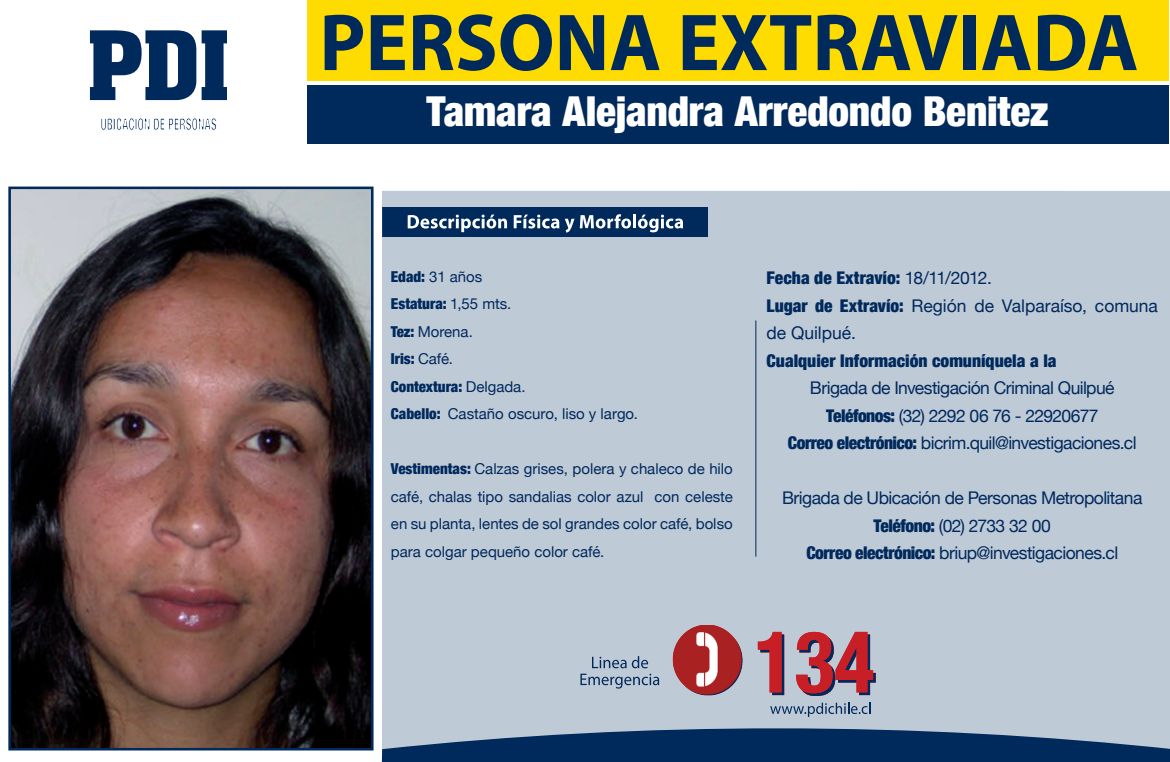
<style>
.page{position:relative;width:1170px;height:762px;background:#fff}
.page>*{position:absolute;margin:0;border:0;box-sizing:border-box;transform-origin:0 0}
.t1{font:900 condensed 41.25px "Helvetica Neue";letter-spacing:-.005em;color:#fff}
.t2{font:17.5px/27.5px "Helvetica Neue";letter-spacing:-.03em;color:#00295c;text-align:center}
.t3{font:17.5px/27.5px "Helvetica Neue";letter-spacing:-.005em;color:#00295c}
.t4{font:900 condensed 17.5px "Helvetica Neue";color:#00295c}
.t5{font:15px/27.5px "Helvetica Neue";color:#00295c}
.s1{font-weight:900;font-stretch:condensed}
</style>
<div class="page">
<div style="left:382px;top:749px;width:787px;height:13px;background:#00295c"></div>
<div style="left:307px;top:0;width:861px;height:81px;background:#ffdc01"></div>
<div style="left:382px;top:191px;width:787px;height:558px;background:#bfcad7"></div>
<div style="left:382px;top:207px;width:325px;height:30px;background:#00295c"></div>
<hr style="left:755px;top:321px;width:1px;height:235px;background:#00295c">
<svg style="left:580px;top:674px;width:79px;height:14px"></svg>
<svg style="left:592px;top:656px;width:56px;height:12px"></svg>
<svg style="left:770px;top:702px;width:100px;height:15px"></svg>
<div style="left:307px;top:85px;width:861px;height:59px;background:#00295c"></div>
<svg style="left:757px;top:632px;width:118px;height:64px;background:#af6b79"></svg>
<svg style="left:90px;top:30px;width:137px;height:70px"></svg>
<svg style="left:101px;top:116px;width:116px;height:14px"></svg>
<svg style="left:324px;top:15px;width:39px;height:55px"></svg>
<svg style="left:371px;top:15px;width:34px;height:55px"></svg>
<svg style="left:413px;top:14px;width:81px;height:57px"></svg>
<svg style="left:500px;top:14px;width:52px;height:57px"></svg>
<svg style="left:560px;top:15px;width:44px;height:55px"></svg>
<svg style="left:610px;top:15px;width:49px;height:55px"></svg>
<svg style="left:682px;top:15px;width:129px;height:55px"></svg>
<svg style="left:817px;top:15px;width:140px;height:55px"></svg>
<div style="left:963px;top:15px;width:12px;height:55px;background:#00295c"></div>
<svg style="left:982px;top:15px;width:48px;height:55px"></svg>
<svg style="left:1037px;top:15px;width:99px;height:56px"></svg>
<svg style="left:407px;top:215px;width:100px;height:17px"></svg>
<svg style="left:513px;top:214px;width:118px;height:19px"></svg>
<hr style="left:633px;top:214px;width:3px;height:14px;background:#fff">
<svg style="left:638px;top:215px;width:45px;height:17px"></svg>
<img style="left:12px;top:191px;width:357px;height:555px">
<div style="left:8px;top:187px;width:365px;height:563px;border:3px solid #00295c"></div>
<img style="left:669px;top:625px;width:76px;height:70px">
<h1 class="t1" style="left:426px;top:86px;width:623px">Tamara Alejandra Arredondo Benitez</h1>
<p class="t5" style="left:391px;top:262px;width:249px"><span class="s1">Edad:</span> 31 años<br><span class="s1">Estatura:</span> 1,55 mts.<br><span class="s1">Tez:</span> Morena.<br><span class="s1">Iris:</span> Café.<br><span class="s1">Contextura:</span> Delgada.<br><span class="s1">Cabello:</span> Castaño oscuro, liso y largo.</p>
<p class="t5" style="left:391px;top:455px;width:343px;text-align:justify"><span class="s1">Vestimentas:</span> Calzas grises, polera y chaleco de hilo café, chalas tipo sandalias color azul con celeste en su planta, lentes de sol grandes color café, bolso para colgar pequeño color café.</p>
<p class="t3" style="left:766px;top:264px;width:393px"><span class="s1">Fecha de Extravío:</span> 18/11/2012.<br><span class="s1">Lugar de Extravío:</span> Región de Valparaíso, comuna de Quilpué.</p>
<p class="t4" style="left:766px;top:350px;width:291px">Cualquier Información comuníquela a la</p>
<p class="t2" style="left:788px;top:374px;width:350px">Brigada de Investigación Criminal Quilpué<br><span class="s1">Teléfonos:</span> (32) 2292 06 76 - 22920677<br><span class="s1">Correo electrónico:</span> bicrim.quil@investigaciones.cl</p>
<p class="t2" style="left:782px;top:484px;width:362px">Brigada de Ubicación de Personas Metropolitana<br><span class="s1">Teléfono:</span> (02) 2733 32 00<br><span class="s1">Correo electrónico:</span> briup@investigaciones.cl</p>
</div>
